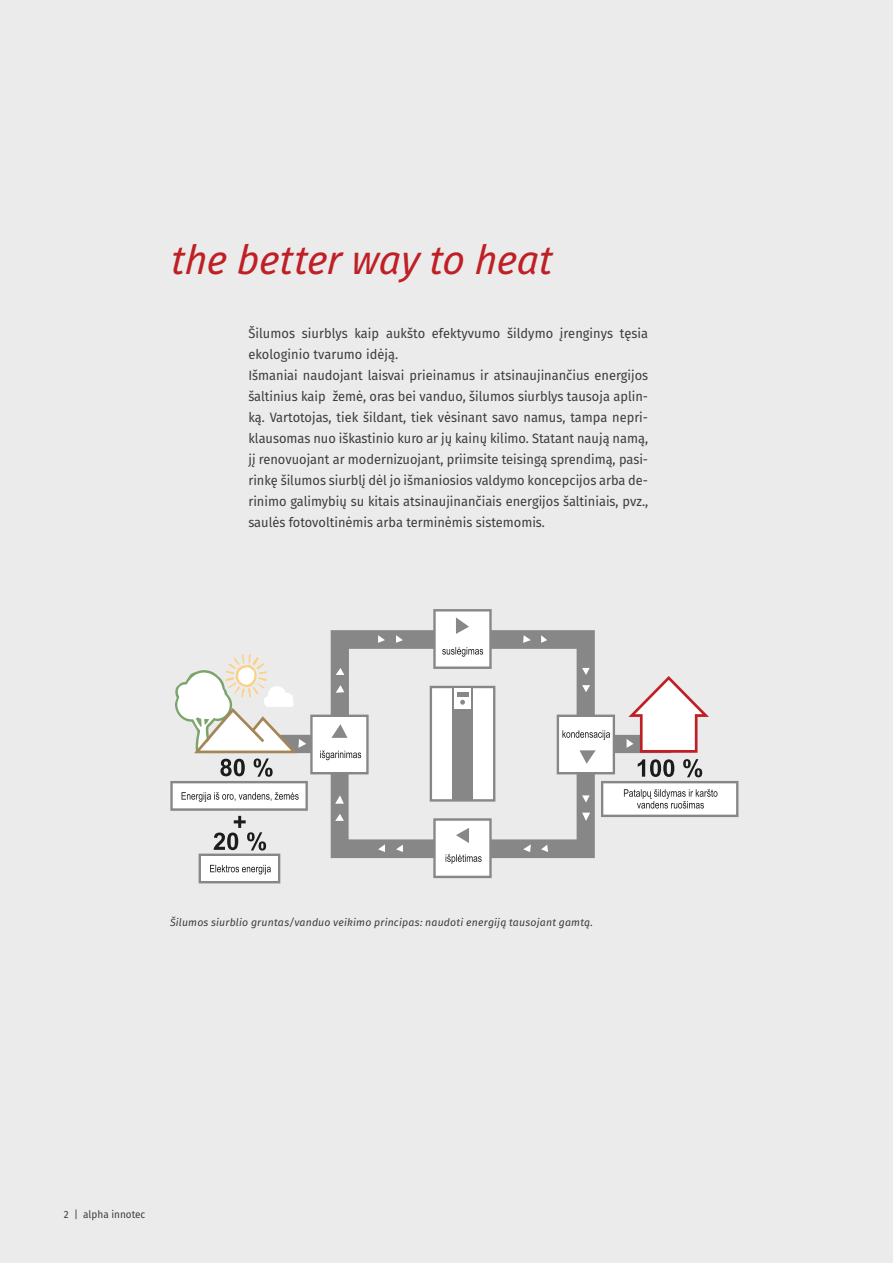
<style>
.page{position:relative;width:893px;height:1263px;background:#ebebeb}
.page>*{position:absolute;margin:0;border:0;box-sizing:border-box;transform-origin:0 0}
.t1{font:italic 40.2px "Fira Sans";color:#bf2026;scale:.96 1}
.t2{font:13.5px/21px "Fira Sans";color:#3d3c3c;scale:.95 1}
.t3{font:italic 10.5px "Fira Sans";letter-spacing:.015em;color:#3d3c3c}
.t4{font:10.5px "Fira Sans";color:#3d3c3c;scale:.95 1}
</style>
<div class="page">
<svg style="left:170px;top:609px;width:568px;height:274px"></svg>
<h1 class="t1" style="left:170px;top:230px;width:405px">the better way to heat</h1>
<p class="t2" style="left:248px;top:322px;width:422px">Šilumos siurblys kaip aukšto efektyvumo šildymo įrenginys tęsia ekologinio tvarumo idėją.<br>Išmaniai naudojant laisvai prieinamus ir atsinaujinančius energijos šaltinius kaip žemė, oras bei vanduo, šilumos siurblys tausoja aplin&shy;ką. Vartotojas, tiek šildant, tiek vėsinant savo namus, tampa nepri&shy;klausomas nuo iškastinio kuro ar jų kainų kilimo. Statant naują namą, jį renovuojant ar modernizuojant, priimsite teisingą sprendimą, pasi&shy;rinkę šilumos siurblį dėl jo išmaniosios valdymo koncepcijos arba de&shy;rinimo galimybių su kitais atsinaujinančiais energijos šaltiniais, pvz., saulės fotovoltinėmis arba terminėmis sistemomis.</p>
<p class="t3" style="left:170px;top:914px;width:424px">Šilumos siurblio gruntas/vanduo veikimo principas: naudoti energiją tausojant gamtą.</p>
<p class="t4" style="left:64px;top:1206px;width:87px">2 | alpha innotec</p>
</div>
